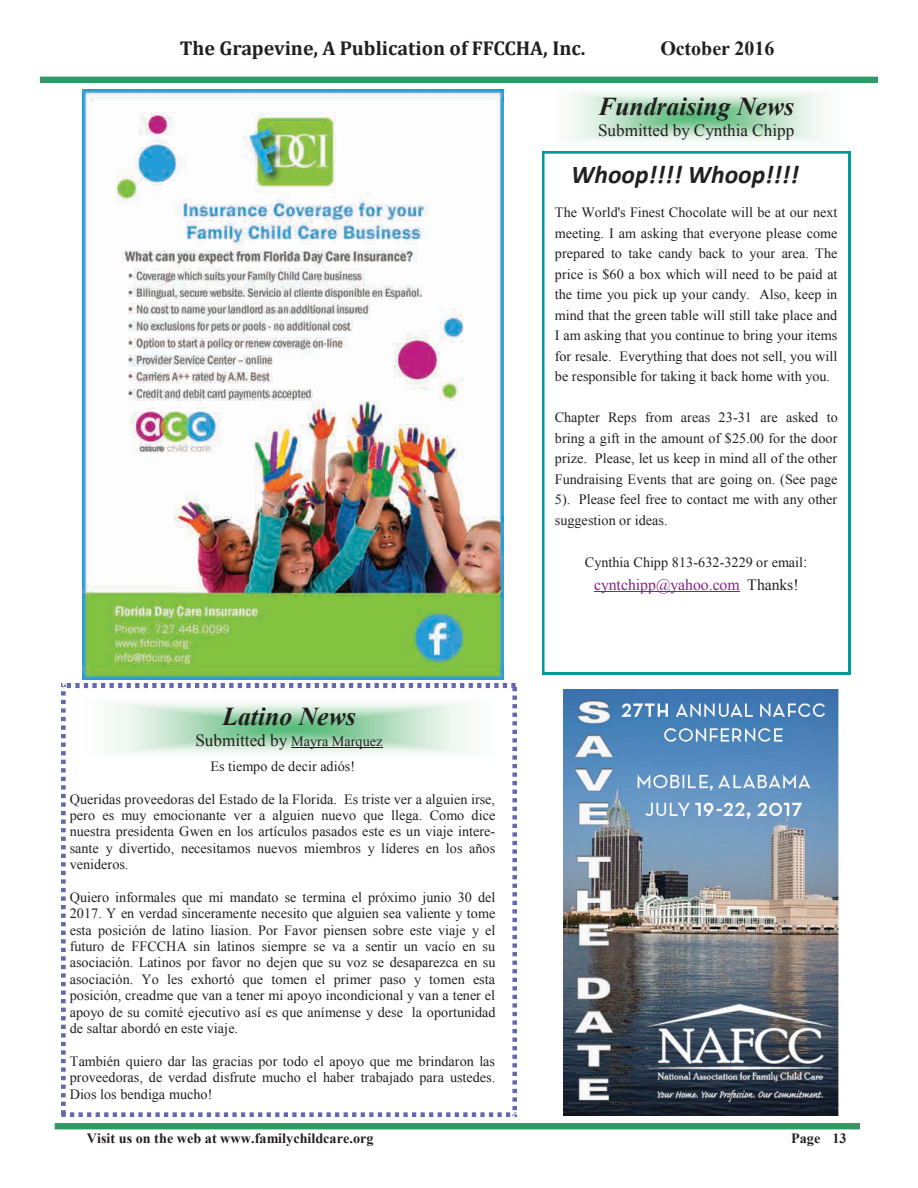
<style>
.page{position:relative;width:918px;height:1188px;background:#fff}
.page>*{position:absolute;margin:0;border:0;box-sizing:border-box;transform-origin:0 0}
.t1{font:italic 700 25.65px "Times New Roman";color:#231f20}
.t2{font:italic 700 25.65px "Calibri";color:#231f20}
.t3{font:700 20.1px "Cambria";color:#231f20}
.t4{font:700 20.1px "Times New Roman";color:#231f20}
.t5{font:17.1px "Times New Roman";color:#231f20}
.t6{font:15.75px "Times New Roman";color:#7d277e}
.t7{font:14.25px/16.4px "Times New Roman";color:#231f20;text-align:justify}
.t8{font:700 14.25px "Times New Roman";color:#231f20}
.s1{font-size:17.1px}
.s2{font-size:15.75px}
.s3{color:#231f20}
</style>
<div class="page">
<div style="left:55px;top:1123px;width:804px;height:6px;background:#309a67"></div>
<div style="left:40px;top:77px;width:838px;height:6px;background:#309a67"></div>
<svg style="left:542px;top:152px;width:308px;height:522px"></svg>
<hr style="left:594px;top:591px;width:145px;height:1px;background:#7d277e">
<svg style="left:571px;top:92px;width:252px;height:48px"></svg>
<svg style="left:61px;top:684px;width:456px;height:433px"></svg>
<svg style="left:71px;top:697px;width:436px;height:61px"></svg>
<hr style="left:291px;top:747px;width:92px;height:1px;background:#231f20">
<img style="left:563px;top:689px;width:275px;height:426px">
<img style="left:83px;top:90px;width:421px;height:589px">
<h2 class="t3" style="left:180px;top:34px;width:407px">The Grapevine, A Publication of FFCCHA, Inc.</h2>
<h2 class="t4" style="left:660px;top:34px;width:116px">October 2016</h2>
<h1 class="t1" style="left:598px;top:89px;width:198px">Fundraising News</h1>
<p class="t5" style="left:598px;top:119px;width:198px">Submitted by Cynthia Chipp</p>
<h1 class="t1" style="left:222px;top:698px;width:135px">Latino News</h1>
<p class="t7" style="left:195px;top:733px;width:189px"><span class="s1">Submitted by</span> Mayra Marquez</p>
<p class="t7" style="left:210px;top:758px;width:146px">Es tiempo de decir adiós!</p>
<p class="t7" style="left:70px;top:790px;width:427px">Queridas proveedoras del Estado de la Florida. Es triste ver a alguien irse, pero es muy emocionante ver a alguien nuevo que llega. Como dice nuestra presidenta Gwen en los artículos pasados este es un viaje intere&shy;sante y divertido, necesitamos nuevos miembros y líderes en los años venideros.</p>
<p class="t7" style="left:70px;top:889px;width:427px">Quiero informales que mi mandato se termina el próximo junio 30 del 2017. Y en verdad sinceramente necesito que alguien sea valiente y tome esta posición de latino liasion. Por Favor piensen sobre este viaje y el futuro de FFCCHA sin latinos siempre se va a sentir un vacío en su asociación. Latinos por favor no dejen que su voz se desaparezca en su asociación. Yo les exhortó que tomen el primer paso y tomen esta posición, creadme que van a tener mi apoyo incondicional y van a tener el apoyo de su comité ejecutivo así es que anímense y dese la oportunidad de saltar abordó en este viaje.</p>
<p class="t7" style="left:70px;top:1053px;width:427px">También quiero dar las gracias por todo el apoyo que me brindaron las proveedoras, de verdad disfrute mucho el haber trabajado para ustedes.<br>Dios los bendiga mucho!</p>
<h1 class="t2" style="left:571px;top:158px;width:229px">Whoop!!!! Whoop!!!!</h1>
<p class="t7" style="left:555px;top:202px;width:284px;line-height:20.5px">The World's Finest Chocolate will be at our next meeting. I am asking that everyone please come prepared to take candy back to your area. The price is $60 a box which will need to be paid at the time you pick up your candy. Also, keep in mind that the green table will still take place and I am asking that you continue to bring your items for resale. Everything that does not sell, you will be responsible for taking it back home with you.</p>
<p class="t7" style="left:555px;top:407px;width:285px;line-height:20.5px">Chapter Reps from areas 23-31 are asked to bring a gift in the amount of $25.00 for the door prize. Please, let us keep in mind all of the other Fundraising Events that are going on. (See page 5). Please feel free to contact me with any other suggestion or ideas.</p>
<p class="t7" style="left:585px;top:554px;width:224px">Cynthia Chipp 813-632-3229 or email<span class="s2">:</span></p>
<p class="t6" style="left:594px;top:574px;width:206px">cyntchipp@yahoo.com <span class="s3">Thanks!</span></p>
<p class="t8" style="left:87px;top:1128px;width:288px">Visit us on the web at www.familychildcare.org</p>
<p class="t8" style="left:791px;top:1128px;width:57px">Page 13</p>
</div>
